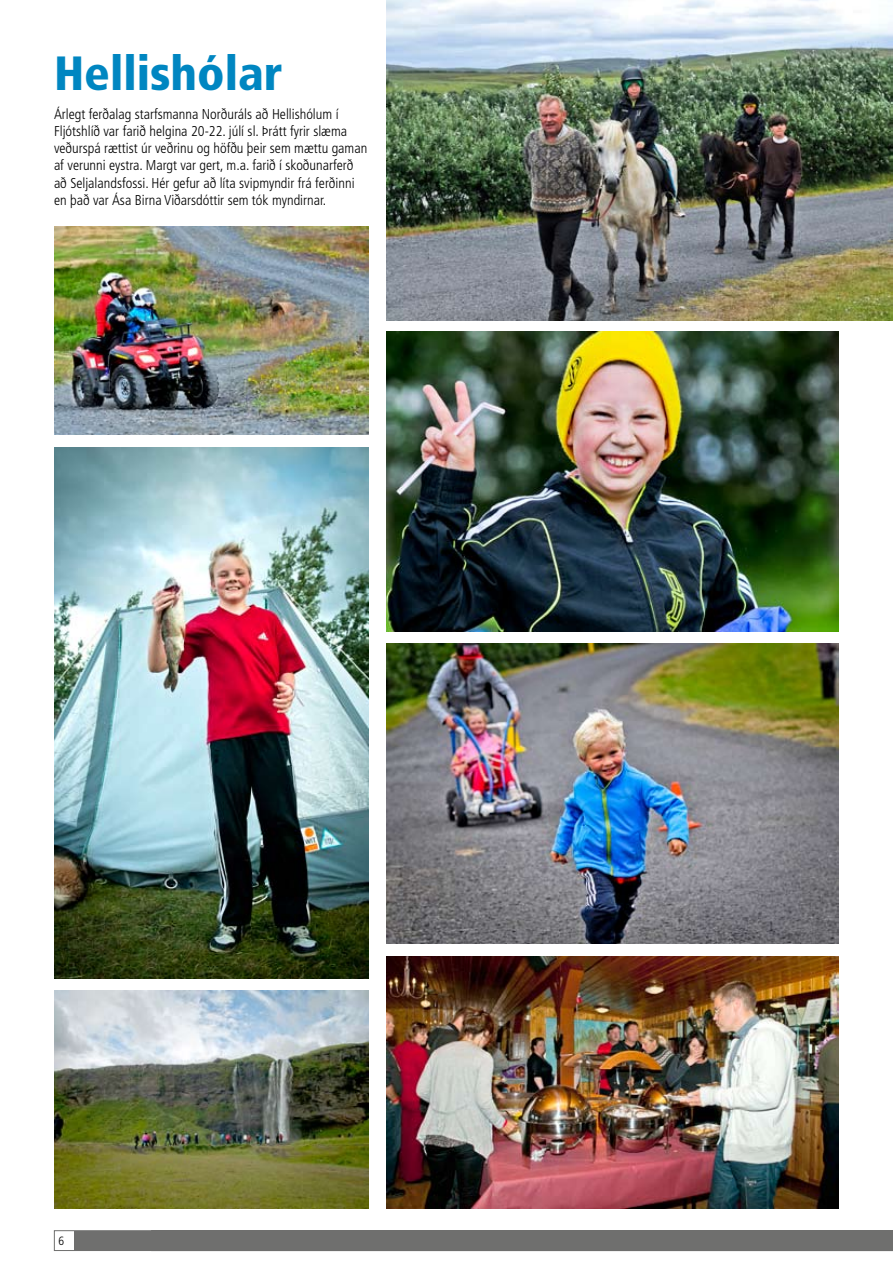
<style>
.page{position:relative;width:893px;height:1263px;background:#fff}
.page>*{position:absolute;margin:0;border:0;box-sizing:border-box;transform-origin:0 0}
.t1{font:900 condensed 48px "Frutiger";color:#0086c1}
.t2{font:300 condensed 14.25px/17.1px "Frutiger";color:#000}
.t3{font:300 condensed 12px "Frutiger";color:#000}
</style>
<div class="page">
<svg style="left:54px;top:1230px;width:839px;height:21px;background:#7e7e7d"></svg>
<div style="left:151px;top:1231px;width:742px;height:19px;background:#6f6f6e"></div>
<img style="left:387px;top:0;width:506px;height:320px">
<img style="left:54px;top:226px;width:315px;height:209px">
<img style="left:387px;top:331px;width:452px;height:300px">
<img style="left:54px;top:448px;width:315px;height:530px">
<img style="left:387px;top:644px;width:452px;height:300px">
<img style="left:54px;top:991px;width:315px;height:218px">
<img style="left:387px;top:957px;width:452px;height:252px">
<h1 class="t1" style="left:54px;top:44px;width:230px">Hellishólar</h1>
<p class="t2" style="left:54px;top:106px;width:315px">Árlegt ferðalag starfsmanna Norðuráls að Hellishólum í Fljótshlíð var farið helgina 20-22. júlí sl. Þrátt fyrir slæma veðurspá rættist úr veðrinu og höfðu þeir sem mættu gaman af verunni eystra. Margt var gert, m.a. farið í skoðunarferð að Seljalandsfossi. Hér gefur að líta svipmyndir frá ferðinni en það var Ása Birna Viðarsdóttir sem tók myndirnar.</p>
<p class="t3" style="left:58px;top:1234px;width:7px">6</p>
</div>
